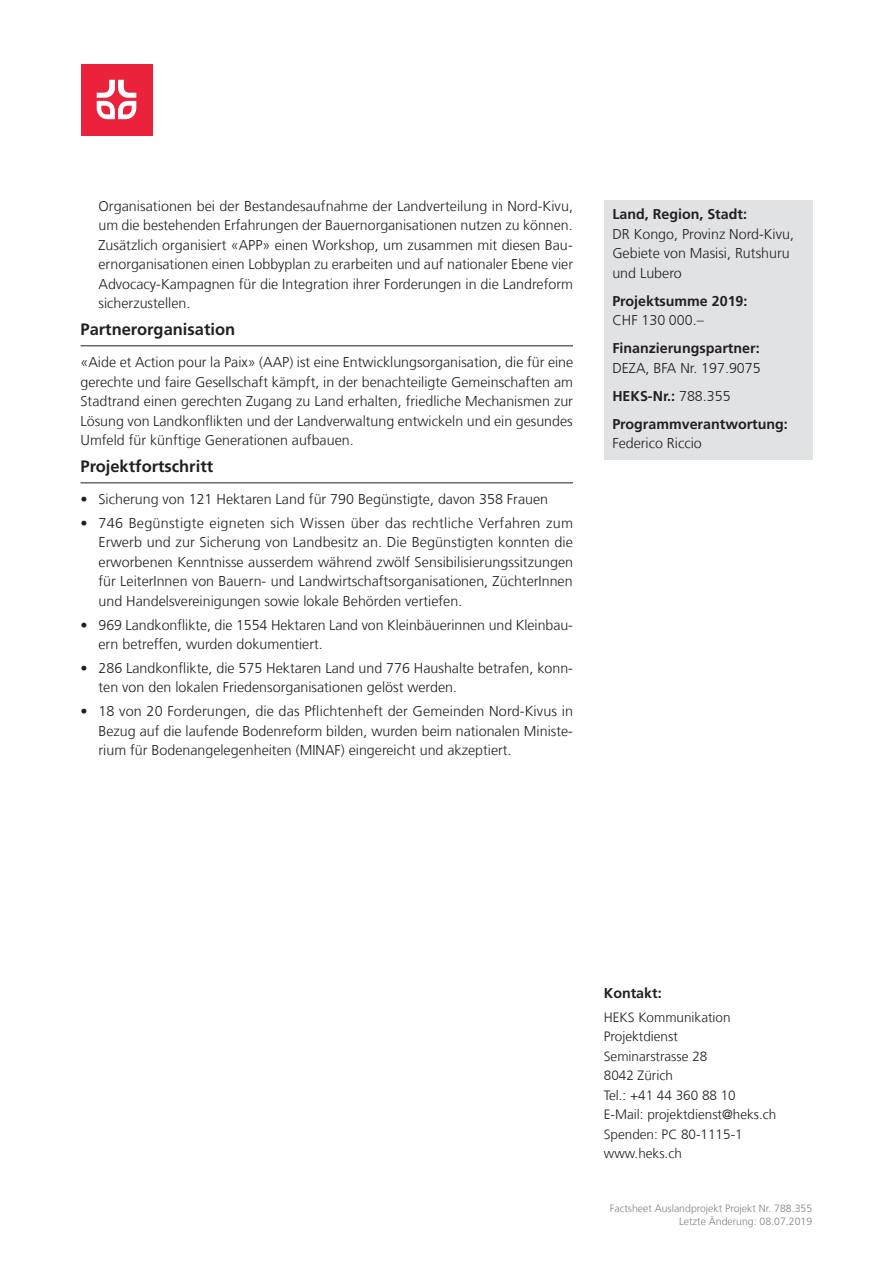
<style>
.page{position:relative;width:893px;height:1263px;background:#fff}
.page>*{position:absolute;margin:0;border:0;box-sizing:border-box;transform-origin:0 0}
.Untertitel{font:700 16.5px "Frutiger LT Com";color:#231f20}
.text{font:300 14.25px/19.5px "Frutiger LT Com";color:#231f20;text-align:justify}
.kasten{font:700 14.25px/19.5px "Frutiger LT Com";color:#231f20}
.kasten-2{font:300 14.25px/19.5px "Frutiger LT Com";color:#231f20}
.text-2{font:700 14.25px "Frutiger LT Com";color:#231f20}
.Kontakt{font:300 13.5px "Frutiger LT Com";color:#231f20}
.t1{font:300 10.5px/12.6px "Frutiger LT Com";color:#808285;text-align:right}
.s1{font-weight:700}
.s2{font-weight:300}
</style>
<div class="page">
<hr style="left:81px;top:345px;width:492px;height:1px;background:#231f20">
<hr style="left:81px;top:482px;width:492px;height:1px;background:#231f20">
<div style="left:604px;top:200px;width:208px;height:259px;background:#e1e2e4"></div>
<div style="left:81px;top:64px;width:71px;height:71px;background:#ea223b"></div>
<svg style="left:97px;top:80px;width:39px;height:39px"></svg>
<p class="text" style="left:99px;top:196px;width:476px">Organisationen bei der Bestandesaufnahme der Landverteilung in Nord-Kivu, um die bestehenden Erfahrungen der Bauernorganisationen nutzen zu können.<br>Zusätzlich organisiert «APP» einen Workshop, um zusammen mit diesen Bau&shy;ernorganisationen einen Lobbyplan zu erarbeiten und auf nationaler Ebene vier Advocacy-Kampagnen für die Integration ihrer Forderungen in die Landreform sicherzustellen.</p>
<p class="Untertitel" style="left:81px;top:319px;width:156px">Partnerorganisation</p>
<p class="text" style="left:81px;top:352px;width:494px">«Aide et Action pour la Paix» (AAP) ist eine Entwicklungsorganisation, die für eine gerechte und faire Gesellschaft kämpft, in der benachteiligte Gemeinschaften am Stadtrand einen gerechten Zugang zu Land erhalten, friedliche Mechanismen zur Lösung von Landkonflikten und der Landverwaltung entwickeln und ein gesundes Umfeld für künftige Generationen aufbauen.</p>
<p class="Untertitel" style="left:81px;top:456px;width:134px">Projektfortschritt</p>
<p class="text" style="left:81px;top:489px;width:469px">• Sicherung von 121 Hektaren Land für 790 Begünstigte, davon 358 Frauen</p>
<p class="text" style="left:99px;top:513px;width:476px;text-indent:-18px">• 746 Begünstigte eigneten sich Wissen über das rechtliche Verfahren zum Erwerb und zur Sicherung von Landbesitz an. Die Begünstigten konnten die erworbenen Kenntnisse ausserdem während zwölf Sensibilisierungssitzungen für LeiterInnen von Bauern- und Landwirtschaftsorganisationen, ZüchterInnen und Handelsvereinigungen sowie lokale Behörden vertiefen.</p>
<p class="text" style="left:99px;top:615px;width:476px;text-indent:-18px">• 969 Landkonflikte, die 1554 Hektaren Land von Kleinbäuerinnen und Kleinbau&shy;ern betreffen, wurden dokumentiert.</p>
<p class="text" style="left:99px;top:658px;width:476px;text-indent:-18px">• 286 Landkonflikte, die 575 Hektaren Land und 776 Haushalte betrafen, konn&shy;ten von den lokalen Friedensorganisationen gelöst werden.</p>
<p class="text" style="left:99px;top:701px;width:476px;text-indent:-18px">• 18 von 20 Forderungen, die das Pflichtenheft der Gemeinden Nord-Kivus in Bezug auf die laufende Bodenreform bilden, wurden beim nationalen Ministe&shy;rium für Bodenangelegenheiten (MINAF) eingereicht und akzeptiert.</p>
<p class="kasten-2" style="left:612px;top:204px;width:183px"><span class="s1">Land, Region, Stadt:<br></span>DR Kongo, Provinz Nord-Kivu,<br>Gebiete von Masisi, Rutshuru und Lubero</p>
<p class="kasten" style="left:612px;top:291px;width:137px">Projektsumme 2019:<br><span class="s2">CHF 130 000.–</span></p>
<p class="kasten" style="left:612px;top:338px;width:150px">Finanzierungspartner:<br><span class="s2">DEZA, BFA Nr. 197.9075</span></p>
<p class="kasten" style="left:612px;top:386px;width:120px">HEKS-Nr.: <span class="s2">788.355</span></p>
<p class="kasten" style="left:612px;top:414px;width:177px">Programmverantwortung:<br><span class="s2">Federico Riccio</span></p>
<p class="text-2" style="left:604px;top:985px;width:59px">Kontakt:</p>
<p class="Kontakt" style="left:604px;top:1009px;width:128px">HEKS Kommunikation</p>
<p class="Kontakt" style="left:604px;top:1029px;width:76px">Projektdienst</p>
<p class="Kontakt" style="left:604px;top:1048px;width:105px">Seminarstrasse 28</p>
<p class="Kontakt" style="left:604px;top:1068px;width:71px">8042 Zürich</p>
<p class="Kontakt" style="left:604px;top:1087px;width:133px">Tel.: +41 44 360 88 10</p>
<p class="Kontakt" style="left:604px;top:1107px;width:174px">E-Mail: projektdienst@heks.ch</p>
<p class="Kontakt" style="left:604px;top:1126px;width:140px">Spenden: PC 80-1115-1</p>
<p class="Kontakt" style="left:604px;top:1146px;width:80px">www.heks.ch</p>
<p class="t1" style="left:610px;top:1202px;width:204px">Factsheet Auslandprojekt Projekt Nr. 788.355<br>Letzte Änderung: 08.07.2019</p>
</div>
